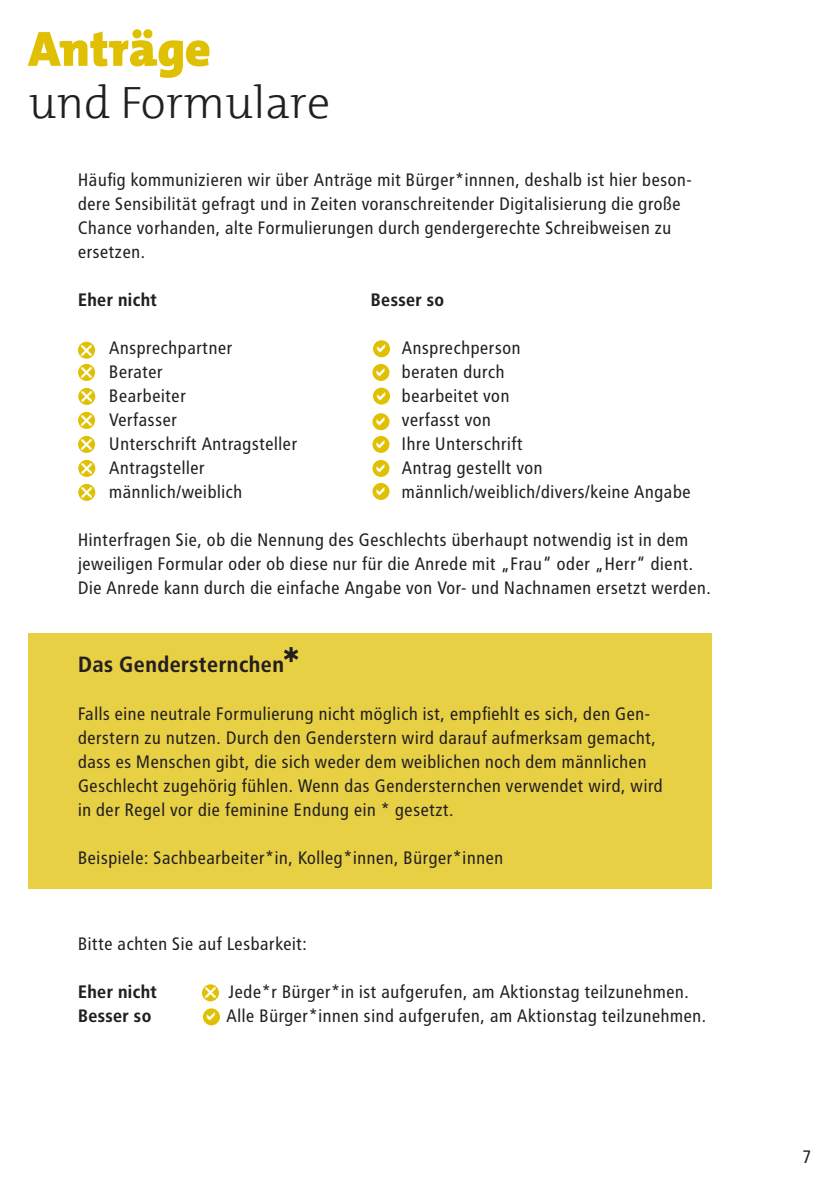
<style>
.page{position:relative;width:840px;height:1191px;background:#fff}
.page>*{position:absolute;margin:0;border:0;box-sizing:border-box;transform-origin:0 0}
.Headline_gelb{font:900 50px "The Mix Os F";color:#e0c003}
.Headline-schwarz{font:300 46px "The Mix Os F";color:#231f20}
.Fließtext{font:700 22px "Transit Pro";color:#231f20}
.Fließtext-2{font:18px/24px "Transit Pro";color:#231f20}
.Fließtext-3{font:700 18px "Transit Pro";color:#231f20}
</style>
<div class="page">
<div style="left:28px;top:633px;width:683px;height:255px;background:#e8d045"></div>
<svg style="left:284px;top:647px;width:14px;height:15px"></svg>
<svg style="left:202px;top:984px;width:17px;height:17px"></svg>
<div style="left:78px;top:342px;width:17px;height:17px;background:#e0c003;border-radius:50%"></div>
<div style="left:78px;top:364px;width:17px;height:17px;background:#e0c003;border-radius:50%"></div>
<div style="left:78px;top:388px;width:17px;height:17px;background:#e0c003;border-radius:50%"></div>
<div style="left:78px;top:412px;width:17px;height:17px;background:#e0c003;border-radius:50%"></div>
<div style="left:78px;top:436px;width:17px;height:17px;background:#e0c003;border-radius:50%"></div>
<div style="left:78px;top:460px;width:17px;height:17px;background:#e0c003;border-radius:50%"></div>
<div style="left:78px;top:484px;width:17px;height:17px;background:#e0c003;border-radius:50%"></div>
<div style="left:373px;top:340px;width:17px;height:17px;background:#e0c003;border-radius:50%"></div>
<div style="left:373px;top:387px;width:17px;height:17px;background:#e0c003;border-radius:50%"></div>
<div style="left:372px;top:364px;width:17px;height:17px;background:#e0c003;border-radius:50%"></div>
<div style="left:372px;top:413px;width:17px;height:17px;background:#e0c003;border-radius:50%"></div>
<div style="left:372px;top:436px;width:17px;height:17px;background:#e0c003;border-radius:50%"></div>
<div style="left:372px;top:460px;width:17px;height:17px;background:#e0c003;border-radius:50%"></div>
<div style="left:372px;top:483px;width:17px;height:17px;background:#e0c003;border-radius:50%"></div>
<div style="left:203px;top:1008px;width:17px;height:17px;background:#e0c003;border-radius:50%"></div>
<svg style="left:205px;top:987px;width:11px;height:11px"></svg>
<p class="Headline_gelb" style="left:28px;top:17px;width:184px">Anträge</p>
<p class="Headline-schwarz" style="left:28px;top:73px;width:303px">und Formulare</p>
<p class="Fließtext-2" style="left:78px;top:168px;width:615px">Häufig kommunizieren wir über Anträge mit Bürger*innnen, deshalb ist hier beson&shy;dere Sensibilität gefragt und in Zeiten voranschreitender Digitalisierung die große Chance vorhanden, alte Formulierungen durch gendergerechte Schreibweisen zu ersetzen.</p>
<p class="Fließtext-3" style="left:78px;top:290px;width:81px">Eher nicht</p>
<p class="Fließtext-3" style="left:371px;top:290px;width:75px">Besser so</p>
<p class="Fließtext-2" style="left:109px;top:336px;width:125px">Ansprechpartner</p>
<p class="Fließtext-2" style="left:402px;top:336px;width:121px">Ansprechperson</p>
<p class="Fließtext-2" style="left:109px;top:360px;width:56px">Berater</p>
<p class="Fließtext-2" style="left:402px;top:360px;width:105px">beraten durch</p>
<p class="Fließtext-2" style="left:109px;top:384px;width:79px">Bearbeiter</p>
<p class="Fließtext-2" style="left:402px;top:384px;width:109px">bearbeitet von</p>
<p class="Fließtext-2" style="left:109px;top:408px;width:70px">Verfasser</p>
<p class="Fließtext-2" style="left:402px;top:408px;width:91px">verfasst von</p>
<p class="Fließtext-2" style="left:109px;top:432px;width:190px">Unterschrift Antragsteller</p>
<p class="Fließtext-2" style="left:402px;top:432px;width:123px">Ihre Unterschrift</p>
<p class="Fließtext-2" style="left:109px;top:456px;width:97px">Antragsteller</p>
<p class="Fließtext-2" style="left:402px;top:456px;width:143px">Antrag gestellt von</p>
<p class="Fließtext-2" style="left:109px;top:480px;width:135px">männlich/weiblich</p>
<p class="Fließtext-2" style="left:402px;top:480px;width:291px">männlich/weiblich/divers/keine Angabe</p>
<p class="Fließtext-2" style="left:78px;top:528px;width:634px">Hinterfragen Sie, ob die Nennung des Geschlechts überhaupt notwendig ist in dem jeweiligen Formular oder ob diese nur für die Anrede mit „Frau“ oder „Herr“ dient.<br>Die Anrede kann durch die einfache Angabe von Vor- und Nachnamen ersetzt werden.</p>
<p class="Fließtext" style="left:78px;top:651px;width:208px">Das Gendersternchen</p>
<p class="Fließtext-2" style="left:78px;top:701px;width:586px">Falls eine neutrale Formulierung nicht möglich ist, empfiehlt es sich, den Gen&shy;derstern zu nutzen. Durch den Genderstern wird darauf aufmerksam gemacht, dass es Menschen gibt, die sich weder dem weiblichen noch dem männlichen Geschlecht zugehörig fühlen. Wenn das Gendersternchen verwendet wird, wird in der Regel vor die feminine Endung ein * gesetzt.</p>
<p class="Fließtext-2" style="left:78px;top:845px;width:427px">Beispiele: Sachbearbeiter*in, Kolleg*innen, Bürger*innen</p>
<p class="Fließtext-2" style="left:78px;top:932px;width:231px">Bitte achten Sie auf Lesbarkeit:</p>
<p class="Fließtext-3" style="left:78px;top:981px;width:81px">Eher nicht</p>
<p class="Fließtext-2" style="left:228px;top:980px;width:462px">Jede*r Bürger*in ist aufgerufen, am Aktionstag teilzunehmen.</p>
<p class="Fließtext-3" style="left:78px;top:1005px;width:75px">Besser so</p>
<p class="Fließtext-2" style="left:226px;top:1004px;width:481px">Alle Bürger*innen sind aufgerufen, am Aktionstag teilzunehmen.</p>
<p class="Fließtext-2" style="left:801px;top:1144px;width:11px">7</p>
</div>
